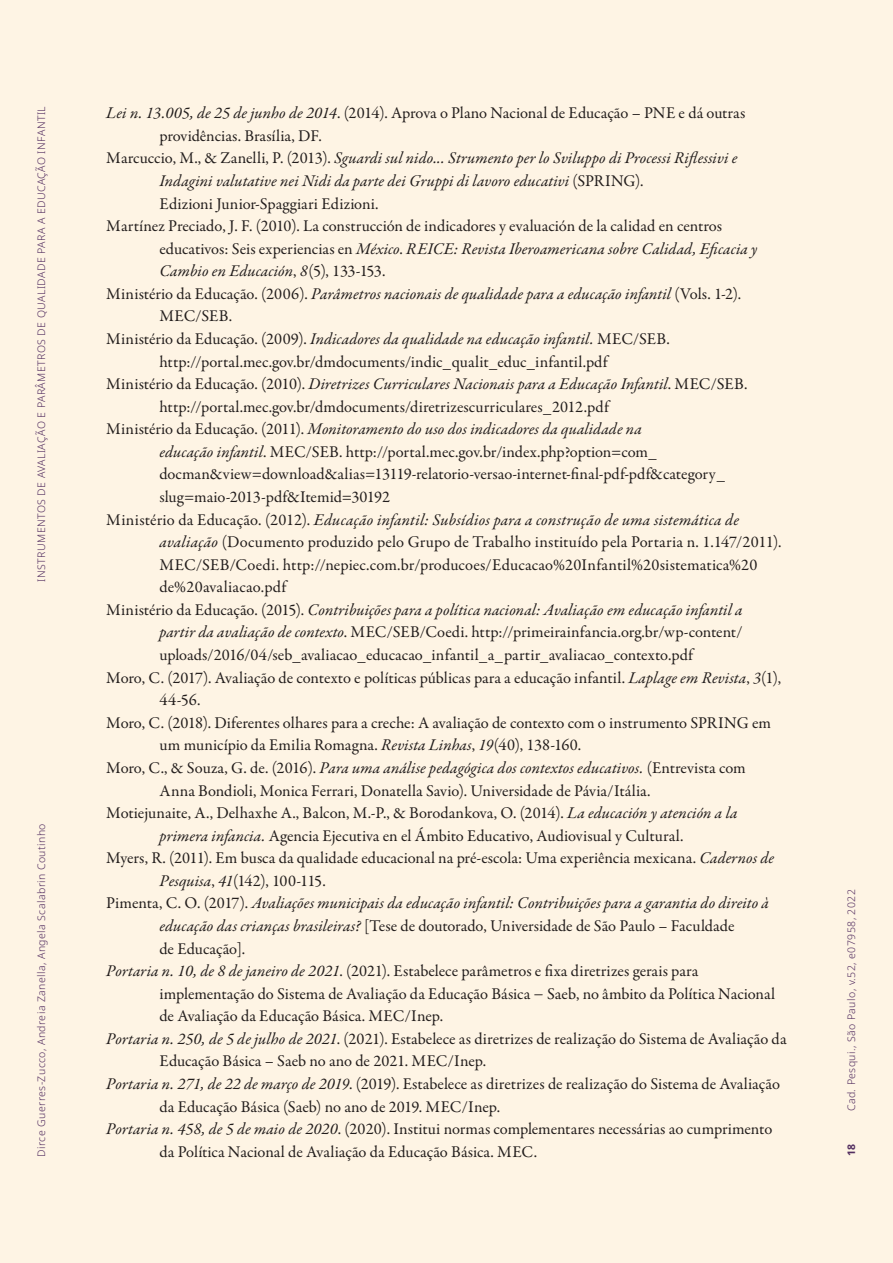
<style>
.page{position:relative;width:893px;height:1263px;background:#fef4e4}
.page>*{position:absolute;margin:0;border:0;box-sizing:border-box;transform-origin:0 0}
.bibliografia{font:16.5px/22.5px "Garamond Premr Pro";color:#231f20}
.bibliografia-2{font:italic 16.5px/22.5px "Garamond Premr Pro";letter-spacing:.005em;color:#231f20}
.t1{font:300 10.5px "Noto Sans";letter-spacing:.04em;color:#54316c}
.t2{font:700 10.5px "Noto Sans";color:#54316c}
.s1{font-style:italic}
.s2{font-style:normal}
</style>
<div class="page">
<p class="t1" style="left:34px;top:582px;width:477px;rotate:-90deg">INSTRUMENTOS DE AVALIAÇÃO E PARÂMETROS DE QUALIDADE PARA A EDUCAÇÃO INFANTIL</p>
<p class="t1" style="left:34px;top:1157px;width:335px;rotate:-90deg">Dirce Guerres-Zucco, Andreia Zanella, Angela Scalabrin Coutinho</p>
<p class="bibliografia" style="left:159px;top:102px;width:587px;text-indent:-53px"><span class="s1">Lei n. 13.005, de 25 de junho de 2014</span>. (2014). Aprova o Plano Nacional de Educação – PNE e dá outras providências. Brasília, DF.</p>
<p class="bibliografia-2" style="left:159px;top:148px;width:579px;text-indent:-53px"><span class="s2">Marcuccio, M., &amp; Zanelli, P. (2013).</span> Sguardi sul nido... Strumento per lo Sviluppo di Processi Riflessivi e<br>Indagini valutative nei Nidi da parte dei Gruppi di lavoro educativi <span class="s2">(SPRING).<br>Edizioni Junior-Spaggiari Edizioni.</span></p>
<p class="bibliografia" style="left:159px;top:215px;width:600px;text-indent:-53px">Martínez Preciado, J. F. (2010). La construcción de indicadores y evaluación de la calidad en centros educativos: Seis experiencias en <span class="s1">México</span>. <span class="s1">REICE: Revista Iberoamericana sobre Calidad, Eficacia y<br>Cambio en Educación</span>, <span class="s1">8</span>(5), 133-153.</p>
<p class="bibliografia-2" style="left:159px;top:283px;width:583px;text-indent:-53px"><span class="s2">Ministério da Educação. (2006).</span> Parâmetros nacionais de qualidade para a educação infantil <span class="s2">(Vols. 1-2).<br>MEC/SEB.</span></p>
<p class="bibliografia" style="left:106px;top:328px;width:565px;text-align:center">Ministério da Educação. (2009). <span class="s1">Indicadores da qualidade na educação infantil.</span> MEC/SEB. http://portal.mec.gov.br/dmdocuments/indic_qualit_educ_infantil.pdf</p>
<p class="bibliografia" style="left:159px;top:373px;width:589px;text-indent:-53px">Ministério da Educação. (2010). <span class="s1">Diretrizes Curriculares Nacionais para a Educação Infantil</span>. MEC/SEB. http://portal.mec.gov.br/dmdocuments/diretrizescurriculares_2012.pdf</p>
<p class="bibliografia" style="left:159px;top:418px;width:567px;text-indent:-53px">Ministério da Educação. (2011). <span class="s1">Monitoramento do uso dos indicadores da qualidade na<br>educação infantil</span>. MEC/SEB. http://portal.mec.gov.br/index.php?option=com_ docman&amp;view=download&amp;alias=13119-relatorio-versao-internet-final-pdf-pdf&amp;category_ slug=maio-2013-pdf&amp;Itemid=30192</p>
<p class="bibliografia" style="left:159px;top:509px;width:624px;text-indent:-53px">Ministério da Educação. (2012). <span class="s1">Educação infantil: Subsídios para a construção de uma sistemática de avaliação</span> (Documento produzido pelo Grupo de Trabalho instituído pela Portaria n. 1.147/2011).<br>MEC/SEB/Coedi. http://nepiec.com.br/producoes/Educacao%20Infantil%20sistematica%20 de%20avaliacao.pdf</p>
<p class="bibliografia" style="left:159px;top:599px;width:585px;text-align:justify;text-indent:-53px">Ministério da Educação. (2015). <span class="s1">Contribuições para a política nacional: Avaliação em educação infantil a partir da avaliação de contexto</span>. MEC/SEB/Coedi. http://primeirainfancia.org.br/wp-content/ uploads/2016/04/seb_avaliacao_educacao_infantil_a_partir_avaliacao_contexto.pdf</p>
<p class="bibliografia" style="left:159px;top:667px;width:623px;text-indent:-53px">Moro, C. (2017). Avaliação de contexto e políticas públicas para a educação infantil. <span class="s1">Laplage em Revista</span>, <span class="s1">3</span>(1),<br>44-56.</p>
<p class="bibliografia" style="left:159px;top:712px;width:613px;text-indent:-53px">Moro, C. (2018). Diferentes olhares para a creche: A avaliação de contexto com o instrumento SPRING em um município da Emilia Romagna. <span class="s1">Revista Linhas</span>, <span class="s1">19</span>(40), 138-160.</p>
<p class="bibliografia" style="left:159px;top:757px;width:588px;text-indent:-53px">Moro, C., &amp; Souza, G. de. (2016). <span class="s1">Para uma análise pedagógica dos contextos educativos.</span> (Entrevista com<br>Anna Bondioli, Monica Ferrari, Donatella Savio). Universidade de Pávia/Itália.</p>
<p class="bibliografia" style="left:106px;top:802px;width:633px;text-align:center">Motiejunaite, A., Delhaxhe A., Balcon, M.-P., &amp; Borodankova, O. (2014). <span class="s1">La educación y atención a la primera infancia.</span> Agencia Ejecutiva en el Ámbito Educativo, Audiovisual y Cultural.</p>
<p class="bibliografia" style="left:159px;top:847px;width:616px;text-indent:-53px">Myers, R. (2011). Em busca da qualidade educacional na pré-escola: Uma experiência mexicana. <span class="s1">Cadernos de<br>Pesquisa</span>, <span class="s1">41</span>(142), 100-115.</p>
<p class="bibliografia-2" style="left:159px;top:893px;width:611px;text-indent:-53px"><span class="s2">Pimenta, C. O. (2017).</span> Avaliações municipais da educação infantil: Contribuições para a garantia do direito à educação das crianças brasileiras? <span class="s2">[Tese de doutorado, Universidade de São Paulo – Faculdade<br>de Educação].</span></p>
<p class="bibliografia" style="left:159px;top:960px;width:617px;text-indent:-53px"><span class="s1">Portaria n. 10, de 8 de janeiro de 2021</span>. (2021). Estabelece parâmetros e fixa diretrizes gerais para implementação do Sistema de Avaliação da Educação Básica − Saeb, no âmbito da Política Nacional de Avaliação da Educação Básica. MEC/Inep.</p>
<p class="bibliografia" style="left:159px;top:1028px;width:629px;text-indent:-53px"><span class="s1">Portaria n. 250, de 5 de julho de 2021</span>. (2021). Estabelece as diretrizes de realização do Sistema de Avaliação da<br>Educação Básica – Saeb no ano de 2021. MEC/Inep.</p>
<p class="bibliografia" style="left:159px;top:1073px;width:622px;text-indent:-53px"><span class="s1">Portaria n. 271, de 22 de março de 2019</span>. (2019). Estabelece as diretrizes de realização do Sistema de Avaliação da Educação Básica (Saeb) no ano de 2019. MEC/Inep.</p>
<p class="bibliografia" style="left:159px;top:1118px;width:614px;text-indent:-53px"><span class="s1">Portaria n. 458, de 5 de maio de 2020</span>. (2020). Institui normas complementares necessárias ao cumprimento da Política Nacional de Avaliação da Educação Básica. MEC.</p>
<p class="t1" style="left:844px;top:1111px;width:224px;rotate:-90deg">Cad. Pesqui., São Paulo, v.52, e07958, 2022</p>
<p class="t2" style="left:844px;top:1155px;width:14px;rotate:-90deg">18</p>
</div>
